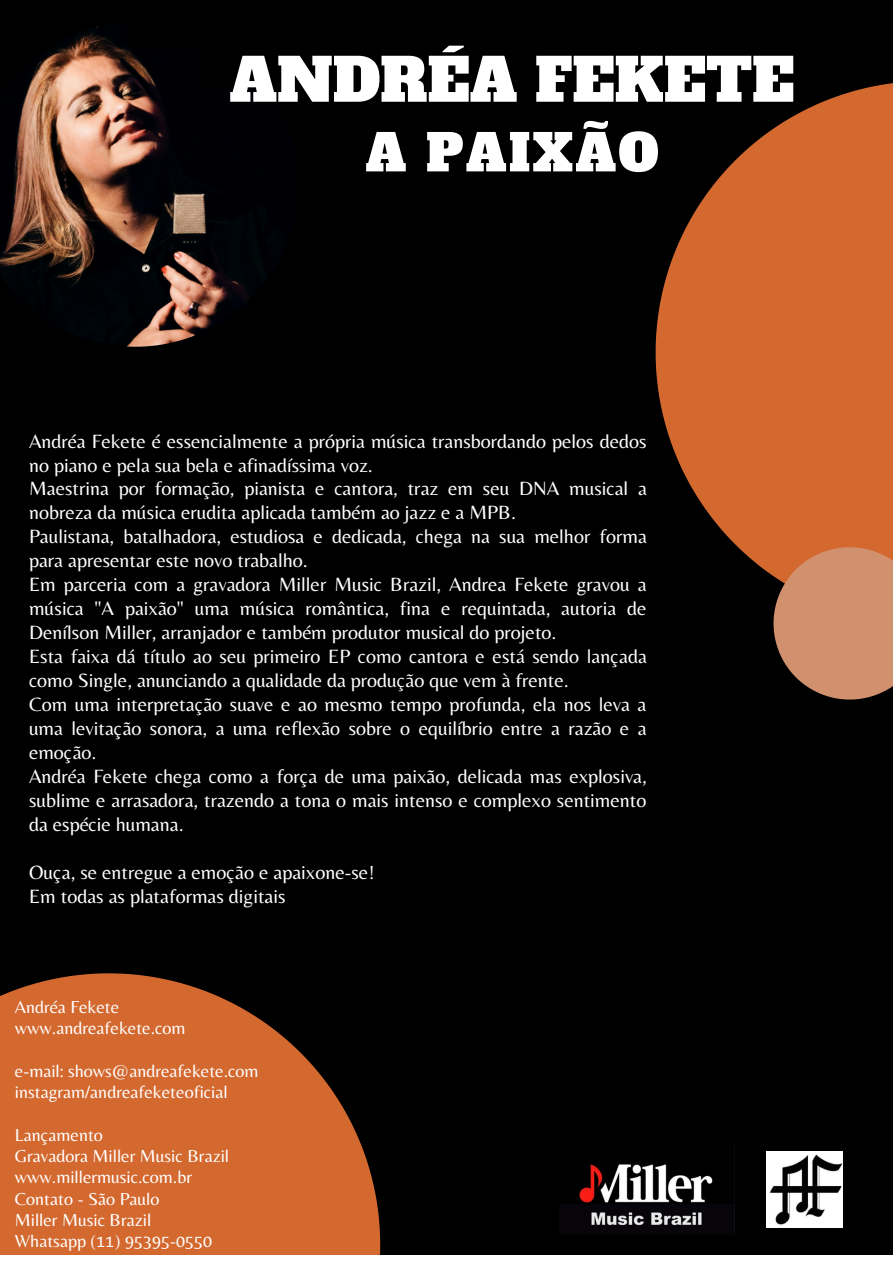
<style>
.page{position:relative;width:893px;height:1263px;background:#fff}
.page>*{position:absolute;margin:0;border:0;box-sizing:border-box;transform-origin:0 0}
.t1{font:59.1px "Alfa Slab One";color:#fff}
.t2{font:50.7px "Alfa Slab One";letter-spacing:.045em;color:#fff}
.t3{font:20.02px/23.9px "Belleza";color:#fff}
.t4{font:18px/21.3px "Belleza";color:#fff}
</style>
<div class="page">
<div style="left:0;top:0;width:893px;height:1254px;background:#000"></div>
<svg style="left:655px;top:83px;width:238px;height:493px;fill:#d46930"></svg>
<svg style="left:0;top:973px;width:380px;height:281px;fill:#d46930"></svg>
<img style="left:0;top:26px;width:265px;height:321px">
<img style="left:579px;top:1164px;width:134px;height:62px">
<img style="left:766px;top:1151px;width:76px;height:76px">
<svg style="left:773px;top:547px;width:120px;height:152px"></svg>
<h1 class="t1" style="left:229px;top:40px;width:566px">ANDRÉA FEKETE</h1>
<h2 class="t2" style="left:365px;top:119px;width:295px">A PAIXÃO</h2>
<p class="t3" style="left:29px;top:428px;width:619px">Andréa Fekete é essencialmente a própria música transbordando pelos dedos no piano e pela sua bela e afinadíssima voz.<br>Maestrina por formação, pianista e cantora, traz em seu DNA musical a nobreza da música erudita aplicada também ao jazz e a MPB.<br>Paulistana, batalhadora, estudiosa e dedicada, chega na sua melhor forma para apresentar este novo trabalho.<br>Em parceria com a gravadora Miller Music Brazil, Andrea Fekete gravou a música "A paixão" uma música romântica, fina e requintada, autoria de Denílson Miller, arranjador e também produtor musical do projeto.<br>Esta faixa dá título ao seu primeiro EP como cantora e está sendo lançada como Single, anunciando a qualidade da produção que vem à frente.<br>Com uma interpretação suave e ao mesmo tempo profunda, ela nos leva a uma levitação sonora, a uma reflexão sobre o equilíbrio entre a razão e a emoção.<br>Andréa Fekete chega como a força de uma paixão, delicada mas explosiva, sublime e arrasadora, trazendo a tona o mais intenso e complexo sentimento da espécie humana.</p>
<p class="t3" style="left:29px;top:860px;width:347px">Ouça, se entregue a emoção e apaixone-se!<br>Em todas as plataformas digitais</p>
<p class="t4" style="left:15px;top:996px;width:172px">Andréa Fekete www.andreafekete.com</p>
<p class="t4" style="left:15px;top:1059px;width:245px">e-mail: shows@andreafekete.com instagram/andreafeketeoficial</p>
<p class="t4" style="left:15px;top:1123px;width:216px">Lançamento<br>Gravadora Miller Music Brazil www.millermusic.com.br<br>Contato - São Paulo<br>Miller Music Brazil<br>Whatsapp (11) 95395-0550</p>
</div>
